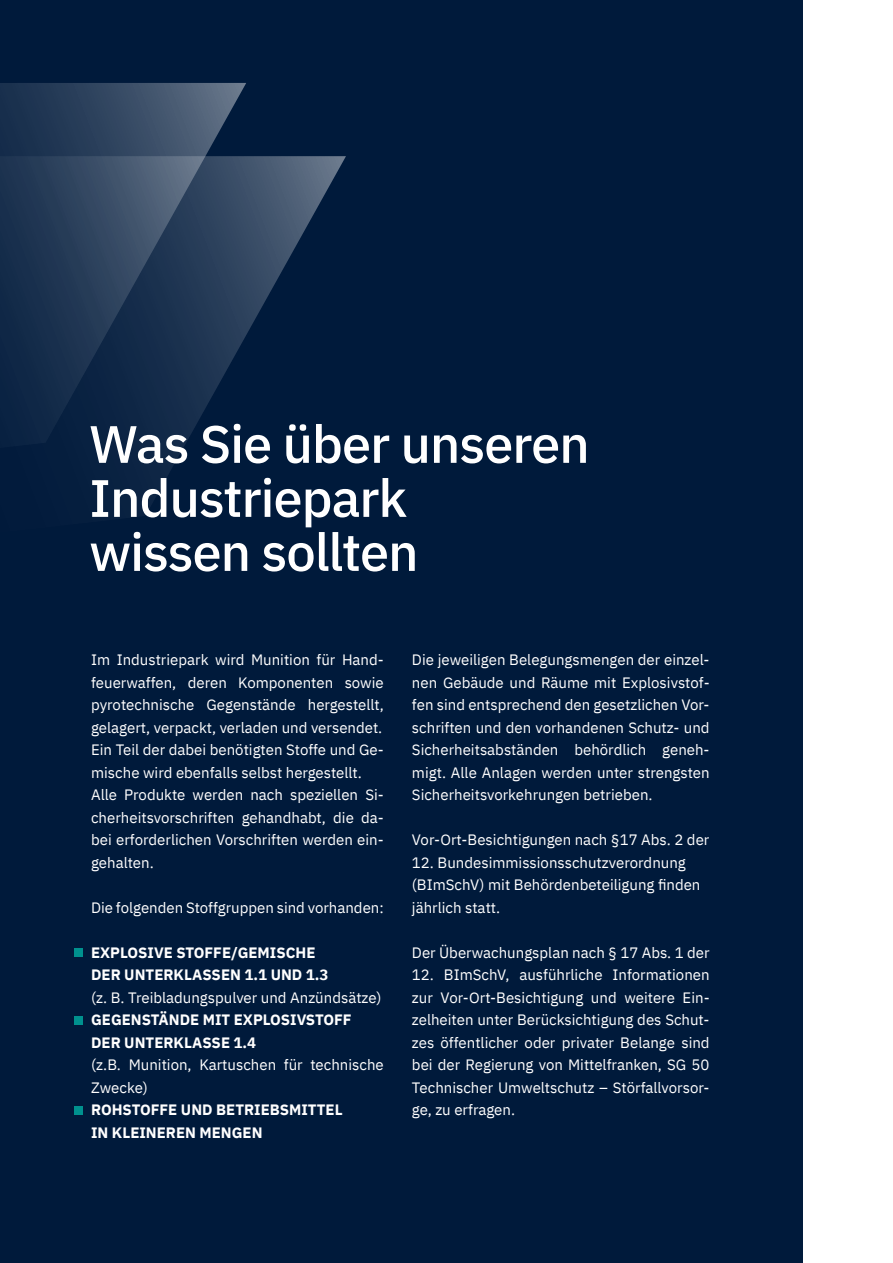
<style>
.page{position:relative;width:893px;height:1263px;background:#fff}
.page>*{position:absolute;margin:0;border:0;box-sizing:border-box;transform-origin:0 0}
.t1{font:500 52.5px/54px "IBM Plex Sans";letter-spacing:-.02em;color:#fff}
.t2{font:15px/22.5px "IBM Plex Sans";color:#fff}
.t3{font:700 15px/22.5px "IBM Plex Sans";color:#fff}
</style>
<div class="page">
<svg style="left:802px;top:892px;width:1px;height:334px"></svg>
<div style="left:0;top:0;width:802px;height:1263px;background:#001a3b"></div>
<svg style="left:246px;top:156px;width:100px;height:179px"></svg>
<svg style="left:0;top:83px;width:246px;height:433px"></svg>
<div style="left:74px;top:948px;width:8px;height:9px;background:#00918e"></div>
<div style="left:74px;top:1016px;width:8px;height:8px;background:#00918e"></div>
<div style="left:74px;top:1106px;width:8px;height:8px;background:#00918e"></div>
<h1 class="t1" style="left:89px;top:413px;width:502px">Was Sie über unseren<br>Industriepark<br>wissen sollten</h1>
<p class="t2" style="left:91px;top:647px;width:294px">Im Industriepark wird Munition für Hand&shy;feuerwaffen, deren Komponenten sowie pyrotechnische Gegenstände hergestellt, gelagert, verpackt, verladen und versendet.<br>Ein Teil der dabei benötigten Stoffe und Ge&shy;mische wird ebenfalls selbst hergestellt.<br>Alle Produkte werden nach speziellen Si&shy;cherheitsvorschriften gehandhabt, die da&shy;bei erforderlichen Vorschriften werden ein&shy;gehalten.</p>
<p class="t2" style="left:91px;top:895px;width:294px">Die folgenden Stoffgruppen sind vorhanden:</p>
<p class="t3" style="left:91px;top:940px;width:239px">EXPLOSIVE STOFFE/GEMISCHE<br>DER UNTERKLASSEN 1.1 UND 1.3</p>
<p class="t2" style="left:91px;top:985px;width:292px">(z. B. Treibladungspulver und Anzündsätze)</p>
<p class="t3" style="left:91px;top:1007px;width:262px">GEGENSTÄNDE MIT EXPLOSIVSTOFF<br>DER UNTERKLASSE 1.4</p>
<p class="t2" style="left:91px;top:1052px;width:294px">(z.B. Munition, Kartuschen für technische<br>Zwecke)</p>
<p class="t3" style="left:91px;top:1097px;width:253px">ROHSTOFFE UND BETRIEBSMITTEL<br>IN KLEINEREN MENGEN</p>
<p class="t2" style="left:412px;top:647px;width:299px;text-align:justify">Die jeweiligen Belegungsmengen der einzel&shy;nen Gebäude und Räume mit Explosivstof&shy;fen sind entsprechend den gesetzlichen Vor&shy;schriften und den vorhandenen Schutz- und Sicherheitsabständen behördlich geneh&shy;migt. Alle Anlagen werden unter strengsten Sicherheitsvorkehrungen betrieben.</p>
<p class="t2" style="left:412px;top:827px;width:299px">Vor-Ort-Besichtigungen nach §17 Abs. 2 der</p>
<p class="t2" style="left:412px;top:850px;width:290px">12. Bundesimmissionsschutzverordnung (BImSchV) mit Behördenbeteiligung finden jährlich statt.</p>
<p class="t2" style="left:412px;top:940px;width:299px">Der Überwachungsplan nach § 17 Abs. 1 der</p>
<p class="t2" style="left:412px;top:962px;width:299px;text-align:justify">12. BImSchV, ausführliche Informationen zur Vor-Ort-Besichtigung und weitere Ein&shy;zelheiten unter Berücksichtigung des Schut&shy;zes öffentlicher oder privater Belange sind bei der Regierung von Mittelfranken, SG 50<br>Technischer Umweltschutz – Störfallvorsor&shy;ge, zu erfragen.</p>
</div>
